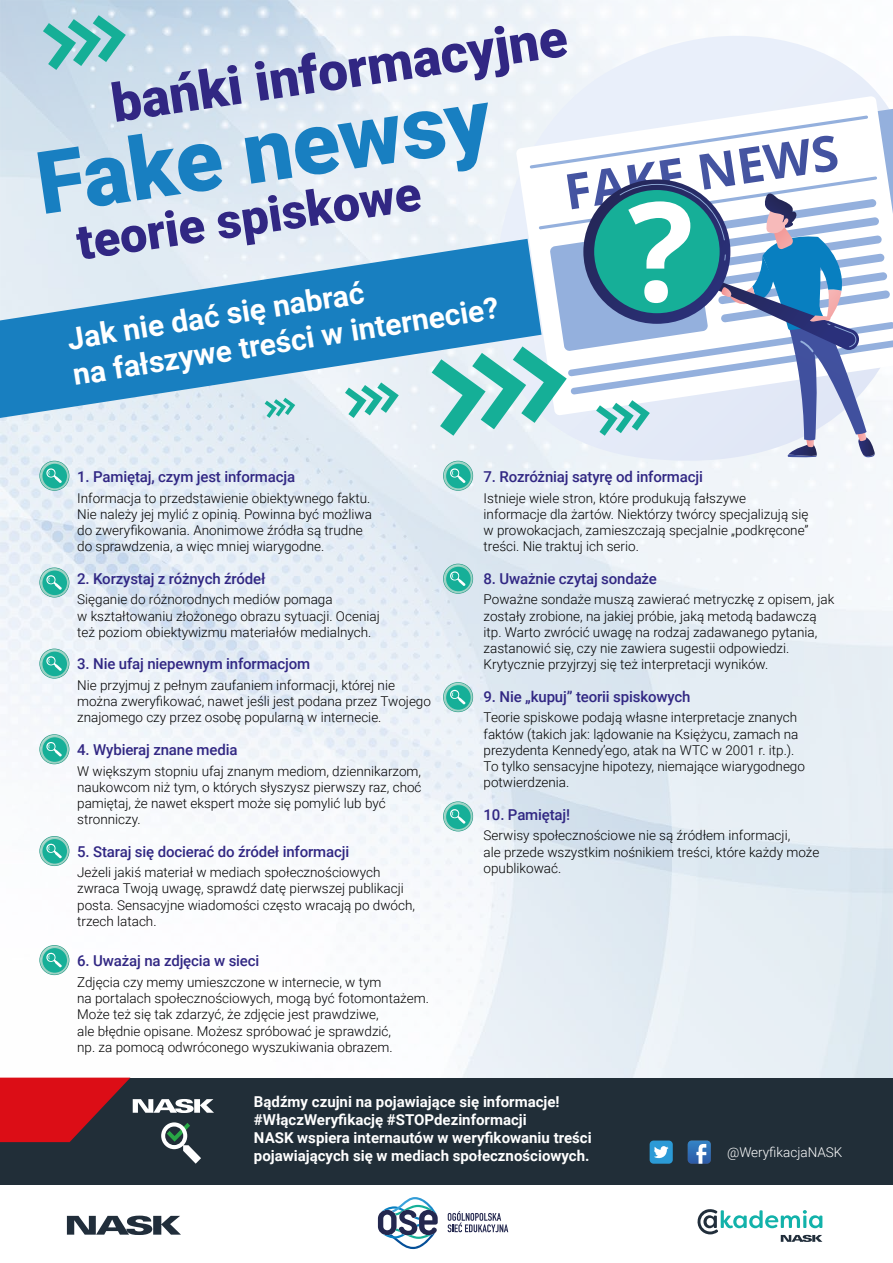
<style>
.page{position:relative;width:893px;height:1263px;background:#fff}
.page>*{position:absolute;margin:0;border:0;box-sizing:border-box;transform-origin:0 0}
.t1{font:900 87px "Roboto";color:#187fc1}
.t2{font:900 52.95px "Roboto";color:#312783}
.t3{font:900 48.6px "Roboto";color:#312783}
.t4{font:700 30px/36px "Roboto";color:#fff}
.t5{font:500 15px "Roboto";letter-spacing:-.01em;color:#312783}
.t6{font:700 15px/18px "Roboto";color:#fff}
.t7{font:300 13.5px/16.2px "Roboto";color:#000}
.t8{font:300 13.5px "Roboto";color:#fff}
</style>
<div class="page">
<img style="left:1px;top:0;width:892px;height:1077px">
<svg style="left:488px;top:36px;width:405px;height:72px"></svg>
<svg style="left:516px;top:96px;width:377px;height:12px;fill:#e9effa"></svg>
<svg style="left:0;top:239px;width:432px;height:179px;fill:#187fc0"></svg>
<svg style="left:39px;top:461px;width:30px;height:30px"></svg>
<svg style="left:40px;top:461px;width:29px;height:29px"></svg>
<div style="left:42px;top:464px;width:25px;height:24px;background:#16af98;border-radius:50%"></div>
<svg style="left:41px;top:462px;width:21px;height:21px"></svg>
<svg style="left:443px;top:461px;width:30px;height:30px"></svg>
<svg style="left:444px;top:461px;width:29px;height:29px"></svg>
<div style="left:446px;top:464px;width:25px;height:24px;background:#16af98;border-radius:50%"></div>
<svg style="left:443px;top:564px;width:30px;height:30px"></svg>
<svg style="left:444px;top:564px;width:29px;height:29px"></svg>
<div style="left:446px;top:567px;width:25px;height:24px;background:#16af98;border-radius:50%"></div>
<svg style="left:445px;top:565px;width:21px;height:21px"></svg>
<svg style="left:443px;top:682px;width:30px;height:30px"></svg>
<svg style="left:444px;top:683px;width:29px;height:29px"></svg>
<div style="left:446px;top:685px;width:25px;height:25px;background:#16af98;border-radius:50%"></div>
<svg style="left:445px;top:684px;width:21px;height:21px"></svg>
<svg style="left:443px;top:801px;width:30px;height:30px"></svg>
<svg style="left:444px;top:802px;width:29px;height:29px"></svg>
<div style="left:446px;top:804px;width:25px;height:25px;background:#16af98;border-radius:50%"></div>
<svg style="left:445px;top:803px;width:21px;height:21px"></svg>
<svg style="left:39px;top:945px;width:30px;height:30px"></svg>
<svg style="left:40px;top:945px;width:29px;height:29px"></svg>
<div style="left:42px;top:948px;width:25px;height:25px;background:#16af98;border-radius:50%"></div>
<svg style="left:41px;top:946px;width:21px;height:21px"></svg>
<svg style="left:39px;top:567px;width:30px;height:30px"></svg>
<svg style="left:40px;top:568px;width:29px;height:29px"></svg>
<div style="left:42px;top:570px;width:25px;height:25px;background:#16af98;border-radius:50%"></div>
<svg style="left:41px;top:569px;width:21px;height:21px"></svg>
<svg style="left:39px;top:649px;width:30px;height:30px"></svg>
<svg style="left:40px;top:649px;width:29px;height:29px"></svg>
<div style="left:42px;top:652px;width:25px;height:24px;background:#16af98;border-radius:50%"></div>
<svg style="left:41px;top:650px;width:21px;height:21px"></svg>
<svg style="left:39px;top:734px;width:30px;height:30px"></svg>
<svg style="left:40px;top:735px;width:29px;height:29px"></svg>
<div style="left:42px;top:737px;width:25px;height:25px;background:#16af98;border-radius:50%"></div>
<svg style="left:41px;top:736px;width:21px;height:21px"></svg>
<svg style="left:39px;top:836px;width:30px;height:30px"></svg>
<svg style="left:40px;top:836px;width:29px;height:29px"></svg>
<div style="left:42px;top:839px;width:25px;height:25px;background:#16af98;border-radius:50%"></div>
<svg style="left:41px;top:837px;width:21px;height:21px"></svg>
<svg style="left:345px;top:382px;width:54px;height:36px"></svg>
<svg style="left:432px;top:108px;width:461px;height:375px"></svg>
<svg style="left:265px;top:398px;width:30px;height:20px"></svg>
<svg style="left:43px;top:15px;width:83px;height:55px"></svg>
<div style="left:0;top:1077px;width:893px;height:108px;background:#212e38"></div>
<svg style="left:0;top:1077px;width:214px;height:87px"></svg>
<svg style="left:688px;top:1140px;width:23px;height:24px"></svg>
<div style="left:650px;top:1140px;width:23px;height:24px;background:#2b9ad6;border-radius:4px"></div>
<svg style="left:654px;top:1146px;width:14px;height:12px"></svg>
<svg style="left:697px;top:1209px;width:125px;height:33px"></svg>
<svg style="left:67px;top:1215px;width:114px;height:20px"></svg>
<svg style="left:448px;top:1211px;width:60px;height:21px"></svg>
<svg style="left:378px;top:1197px;width:60px;height:52px"></svg>
<p class="t2" style="left:107px;top:66px;width:461px;rotate:-8deg">bańki informacyjne</p>
<p class="t1" style="left:29px;top:122px;width:459px;rotate:-8deg">Fake newsy</p>
<p class="t3" style="left:72px;top:208px;width:349px;rotate:-8deg">teorie spiskowe</p>
<p class="t4" style="left:65px;top:320px;width:432px;rotate:-9deg">Jak nie dać się nabrać<br>na fałszywe treści w internecie?</p>
<p class="t5" style="left:77px;top:466px;width:219px">1. Pamiętaj, czym jest informacja</p>
<p class="t7" style="left:77px;top:489px;width:296px">Informacja to przedstawienie obiektywnego faktu.<br>Nie należy jej mylić z opinią. Powinna być możliwa do zweryfikowania. Anonimowe źródła są trudne do sprawdzenia, a więc mniej wiarygodne.</p>
<p class="t5" style="left:77px;top:568px;width:190px">2. Korzystaj z różnych źródeł</p>
<p class="t7" style="left:77px;top:591px;width:304px">Sięganie do różnorodnych mediów pomaga<br>w kształtowaniu złożonego obrazu sytuacji. Oceniaj też poziom obiektywizmu materiałów medialnych.</p>
<p class="t5" style="left:77px;top:653px;width:235px">3. Nie ufaj niepewnym informacjom</p>
<p class="t7" style="left:77px;top:677px;width:355px">Nie przyjmuj z pełnym zaufaniem informacji, której nie można zweryfikować, nawet jeśli jest podana przez Twojego znajomego czy przez osobę popularną w internecie.</p>
<p class="t5" style="left:77px;top:739px;width:162px">4. Wybieraj znane media</p>
<p class="t7" style="left:77px;top:762px;width:346px">W większym stopniu ufaj znanym mediom, dziennikarzom, naukowcom niż tym, o których słyszysz pierwszy raz, choć pamiętaj, że nawet ekspert może się pomylić lub być stronniczy.</p>
<p class="t5" style="left:77px;top:841px;width:274px">5. Staraj się docierać do źródeł informacji</p>
<p class="t7" style="left:77px;top:864px;width:305px">Jeżeli jakiś materiał w mediach społecznościowych</p>
<p class="t7" style="left:77px;top:880px;width:328px">zwraca Twoją uwagę, sprawdź datę pierwszej publikacji</p>
<p class="t7" style="left:77px;top:896px;width:339px">posta. Sensacyjne wiadomości często wracają po dwóch, trzech latach.</p>
<p class="t5" style="left:77px;top:950px;width:184px">6. Uważaj na zdjęcia w sieci</p>
<p class="t7" style="left:77px;top:974px;width:353px">Zdjęcia czy memy umieszczone w internecie, w tym<br>na portalach społecznościowych, mogą być fotomontażem.<br>Może też się tak zdarzyć, że zdjęcie jest prawdziwe,<br>ale błędnie opisane. Możesz spróbować je sprawdzić,<br>np. za pomocą odwróconego wyszukiwania obrazem.</p>
<p class="t5" style="left:484px;top:466px;width:221px">7. Rozróżniaj satyrę od informacji</p>
<p class="t7" style="left:484px;top:489px;width:326px">Istnieje wiele stron, które produkują fałszywe informacje dla żartów. Niektórzy twórcy specjalizują się w prowokacjach, zamieszczają specjalnie „podkręcone” treści. Nie traktuj ich serio.</p>
<p class="t5" style="left:484px;top:568px;width:175px">8. Uważnie czytaj sondaże</p>
<p class="t7" style="left:484px;top:591px;width:352px">Poważne sondaże muszą zawierać metryczkę z opisem, jak zostały zrobione, na jakiej próbie, jaką metodą badawczą itp. Warto zwrócić uwagę na rodzaj zadawanego pytania, zastanowić się, czy nie zawiera sugestii odpowiedzi.<br>Krytycznie przyjrzyj się też interpretacji wyników.</p>
<p class="t5" style="left:484px;top:686px;width:208px">9. Nie „kupuj” teorii spiskowych</p>
<p class="t7" style="left:484px;top:709px;width:323px">Teorie spiskowe podają własne interpretacje znanych faktów (takich jak: lądowanie na Księżycu, zamach na prezydenta Kennedy’ego, atak na WTC w 2001 r. itp.).<br>To tylko sensacyjne hipotezy, niemające wiarygodnego potwierdzenia.</p>
<p class="t5" style="left:484px;top:804px;width:88px">10. Pamiętaj!</p>
<p class="t7" style="left:484px;top:827px;width:337px">Serwisy społecznościowe nie są źródłem informacji,<br>ale przede wszystkim nośnikiem treści, które każdy może opublikować.</p>
<p class="t6" style="left:254px;top:1092px;width:307px">Bądźmy czujni na pojawiające się informacje! #WłączWeryfikację #STOPdezinformacji</p>
<p class="t6" style="left:254px;top:1128px;width:339px">NASK wspiera internautów w weryfikowaniu treści pojawiających się w mediach społecznościowych.</p>
<p class="t8" style="left:727px;top:1142px;width:117px">@WeryfikacjaNASK</p>
</div>
